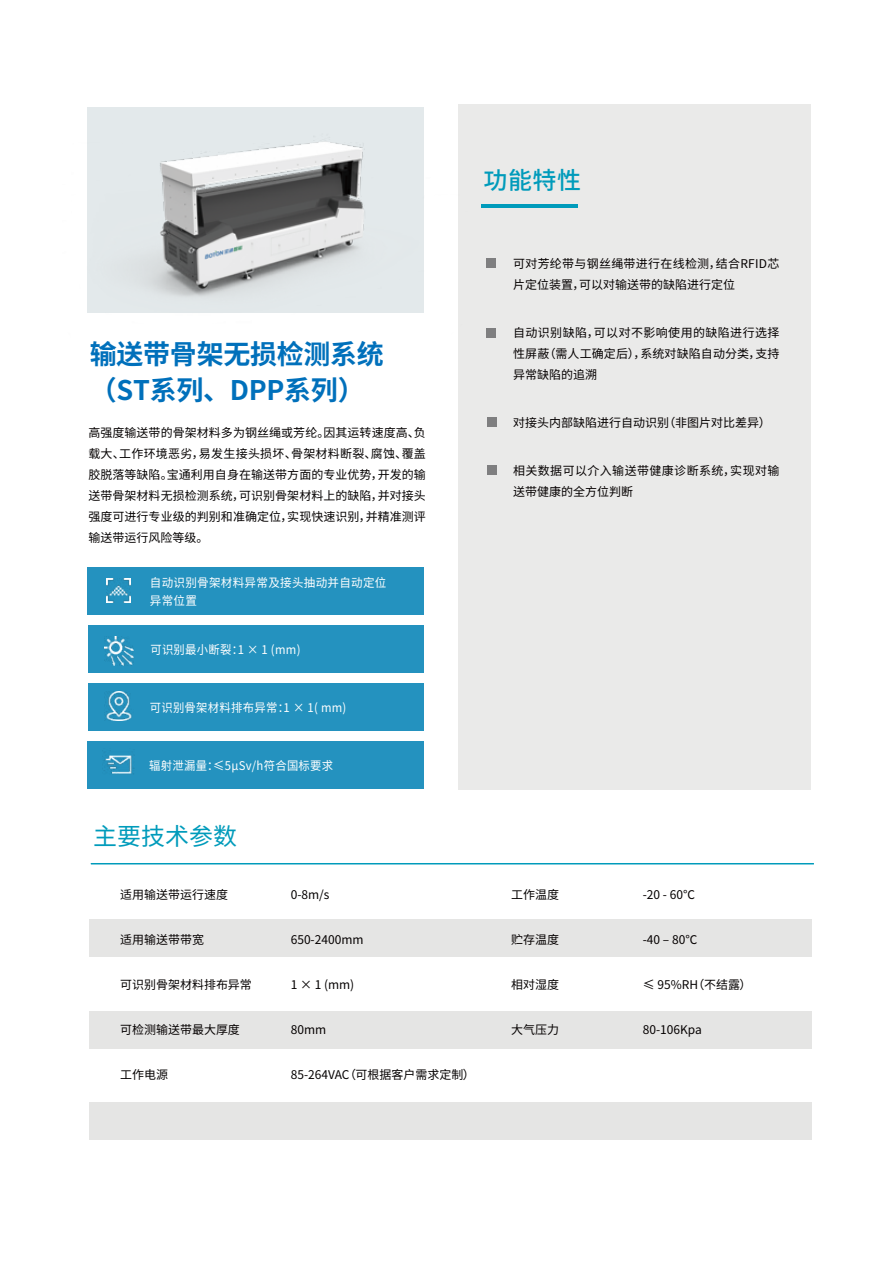
<style>
.page{position:relative;width:893px;height:1263px;background:#fff}
.page>*{position:absolute;margin:0;border:0;box-sizing:border-box;transform-origin:0 0}
.t1{font:700 27px/36px "Source Han Sans CN";letter-spacing:-.01em;color:#0070bb}
.t2{font:24px "Source Han Sans CN";color:#009bbb}
.t3{font:500 24px "Source Han Sans CN";color:#009bbb}
.t4{font:12px/21px "Source Han Sans CN";color:#040000;text-align:justify}
.t5{font:12px "Source Han Sans CN";letter-spacing:.025em;color:#fff;scale:.95 1}
.t6{font:12px/21px "Source Han Sans CN";letter-spacing:.025em;color:#040000}
.t7{font:12px/21px "Source Han Sans CN";letter-spacing:.035em;color:#040000}
.t8{font:12px/18px "Source Han Sans CN";letter-spacing:.025em;color:#fff;scale:.96 1}
</style>
<div class="page">
<div style="left:458px;top:104px;width:353px;height:686px;background:#e5e5e4"></div>
<div style="left:88px;top:683px;width:336px;height:47px;background:#2492bf"></div>
<div style="left:88px;top:625px;width:336px;height:47px;background:#2492bf"></div>
<div style="left:87px;top:741px;width:337px;height:47px;background:#2492bf"></div>
<div style="left:88px;top:567px;width:336px;height:47px;background:#2492bf"></div>
<img style="left:107px;top:579px;width:24px;height:24px">
<img style="left:104px;top:636px;width:30px;height:30px">
<img style="left:105px;top:692px;width:27px;height:29px">
<hr style="left:481px;top:204px;width:96px;height:3px;background:#009bbb">
<div style="left:487px;top:258px;width:9px;height:9px;background:#7f7f80"></div>
<div style="left:487px;top:329px;width:9px;height:9px;background:#7f7f80"></div>
<div style="left:488px;top:417px;width:9px;height:9px;background:#7f7f80"></div>
<div style="left:488px;top:466px;width:9px;height:9px;background:#7f7f80"></div>
<img style="left:104px;top:755px;width:30px;height:19px">
<div style="left:89px;top:1011px;width:723px;height:37px;background:#e5e5e4"></div>
<div style="left:89px;top:919px;width:723px;height:38px;background:#e5e5e4"></div>
<hr style="left:91px;top:863px;width:723px;height:1px;background:#009bbb">
<div style="left:89px;top:1102px;width:722px;height:38px;background:#e5e5e4"></div>
<img style="left:87px;top:107px;width:337px;height:206px">
<h2 class="t3" style="left:483px;top:167px;width:99px">功能特性</h2>
<h1 class="t1" style="left:90px;top:337px;width:295px">输送带骨架无损检测系统（ST系列、DPP系列）</h1>
<p class="t4" style="left:88px;top:422px;width:339px">高强度输送带的骨架材料多为钢丝绳或芳纶。因其运转速度高、负载大、工作环境恶劣，易发生接头损坏、骨架材料断裂、腐蚀、覆盖胶脱落等缺陷。宝通利用自身在输送带方面的专业优势，开发的输送带骨架材料无损检测系统，可识别骨架材料上的缺陷，并对接头强度可进行专业级的判别和准确定位，实现快速识别，并精准测评输送带运行风险等级。</p>
<p class="t8" style="left:150px;top:574px;width:248px">自动识别骨架材料异常及接头抽动并自动定位异常位置</p>
<p class="t5" style="left:150px;top:643px;width:160px">可识别最小断裂：1 × 1 (mm)</p>
<p class="t5" style="left:150px;top:701px;width:208px">可识别骨架材料排布异常：1 × 1( mm)</p>
<p class="t5" style="left:149px;top:758px;width:195px">辐射泄漏量：≤5μSv/h符合国标要求</p>
<h2 class="t2" style="left:93px;top:823px;width:145px">主要技术参数</h2>
<p class="t4" style="left:120px;top:885px;width:109px">适用输送带运行速度</p>
<p class="t4" style="left:120px;top:930px;width:85px">适用输送带带宽</p>
<p class="t4" style="left:120px;top:975px;width:133px">可识别骨架材料排布异常</p>
<p class="t4" style="left:120px;top:1020px;width:121px">可检测输送带最大厚度</p>
<p class="t4" style="left:120px;top:1065px;width:49px">工作电源</p>
<p class="t4" style="left:291px;top:885px;width:40px">0-8m/s</p>
<p class="t4" style="left:291px;top:930px;width:74px">650-2400mm</p>
<p class="t4" style="left:291px;top:975px;width:65px">1 × 1 (mm)</p>
<p class="t4" style="left:291px;top:1020px;width:37px">80mm</p>
<p class="t4" style="left:291px;top:1065px;width:186px">85-264VAC（可根据客户需求定制）</p>
<p class="t6" style="left:513px;top:253px;width:268px">可对芳纶带与钢丝绳带进行在线检测，结合RFID芯片定位装置，可以对输送带的缺陷进行定位</p>
<p class="t4" style="left:513px;top:322px;width:268px">自动识别缺陷，可以对不影响使用的缺陷进行选择性屏蔽（需人工确定后），系统对缺陷自动分类，支持异常缺陷的追溯</p>
<p class="t4" style="left:513px;top:412px;width:259px">对接头内部缺陷进行自动识别（非图片对比差异）</p>
<p class="t7" style="left:513px;top:460px;width:268px">相关数据可以介入输送带健康诊断系统，实现对输送带健康的全方位判断</p>
<p class="t4" style="left:511px;top:885px;width:49px">工作温度</p>
<p class="t4" style="left:511px;top:930px;width:49px">贮存温度</p>
<p class="t4" style="left:511px;top:975px;width:49px">相对湿度</p>
<p class="t4" style="left:511px;top:1020px;width:49px">大气压力</p>
<p class="t4" style="left:643px;top:885px;width:54px">-20 - 60℃</p>
<p class="t4" style="left:643px;top:930px;width:56px">-40 ‒ 80℃</p>
<p class="t4" style="left:643px;top:975px;width:110px">≤ 95%RH（不结露）</p>
<p class="t4" style="left:643px;top:1020px;width:61px">80-106Kpa</p>
</div>
